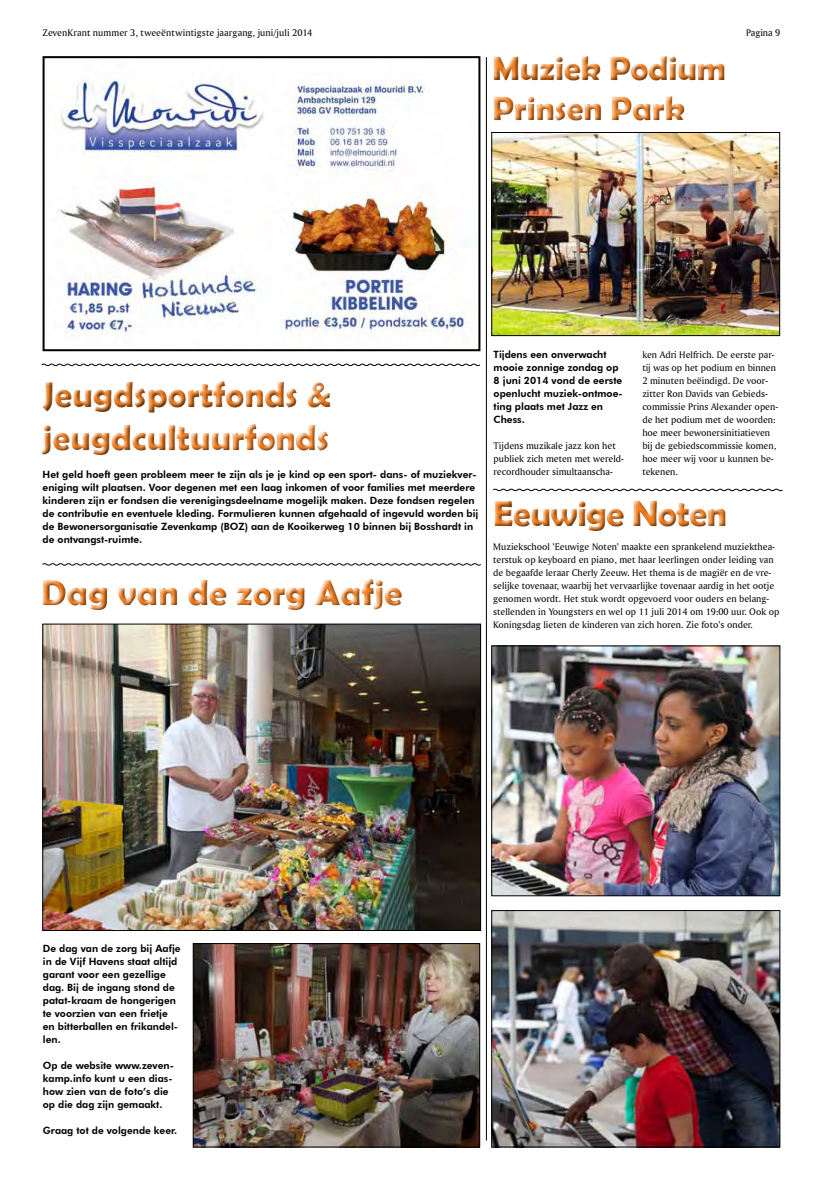
<style>
.page{position:relative;width:823px;height:1191px;background:#fff}
.page>*{position:absolute;margin:0;border:0;box-sizing:border-box;transform-origin:0 0}
.t1{font:700 36px/43.2px "Berlin Sans FB Demi";color:#f58020}
.t2{font:700 36px "Berlin Sans FB Demi";letter-spacing:-.02em;color:#f58020}
.t3{font:700 34px/40.8px "Berlin Sans FB Demi";letter-spacing:-.01em;color:#f58020}
.t4{font:10px/13px "Amerigo BT Roman A";color:#000}
.t5{font:800 10px/13px "Futura BT";color:#000}
</style>
<div class="page">
<svg style="left:43px;top:579px;width:359px;height:31px"></svg>
<img style="left:195px;top:945px;width:282px;height:200px">
<div style="left:193px;top:943px;width:286px;height:204px;border:1px solid #000"></div>
<img style="left:45px;top:626px;width:433px;height:302px">
<div style="left:43px;top:624px;width:437px;height:306px;border:1px solid #000"></div>
<svg style="left:42px;top:381px;width:289px;height:74px"></svg>
<svg style="left:493px;top:56px;width:232px;height:65px"></svg>
<img style="left:493px;top:134px;width:284px;height:200px">
<div style="left:491px;top:132px;width:288px;height:204px;border:1px solid #000"></div>
<svg style="left:42px;top:563px;width:439px;height:3px"></svg>
<hr style="left:486px;top:57px;width:1px;height:1083px;background:#000">
<svg style="left:41px;top:363px;width:439px;height:3px"></svg>
<svg style="left:494px;top:501px;width:232px;height:30px"></svg>
<img style="left:493px;top:912px;width:284px;height:233px">
<div style="left:491px;top:910px;width:288px;height:237px;border:1px solid #000"></div>
<img style="left:493px;top:648px;width:284px;height:246px">
<div style="left:491px;top:646px;width:288px;height:250px;border:1px solid #000"></div>
<svg style="left:493px;top:488px;width:289px;height:3px"></svg>
<img style="left:58px;top:79px;width:408px;height:254px">
<div style="left:43px;top:56px;width:437px;height:295px;border:2px solid #000"></div>
<p class="t4" style="left:43px;top:26px;width:271px">ZevenKrant nummer 3, tweeëntwintigste jaargang, juni/juli 2014</p>
<p class="t4" style="left:745px;top:26px;width:36px">Pagina 9</p>
<h2 class="t3" style="left:492px;top:47px;width:235px">Muziek Podium<br>Prinsen Park</h2>
<h1 class="t1" style="left:43px;top:372px;width:290px">Jeugdsportfonds &amp; jeugdcultuurfonds</h1>
<p class="t5" style="left:43px;top:468px;width:437px">Het geld hoeft geen probleem meer te zijn als je je kind op een sport- dans- of muziekver&shy;eniging wilt plaatsen. Voor degenen met een laag inkomen of voor families met meerdere kinderen zijn er fondsen die verenigingsdeelname mogelijk maken. Deze fondsen regelen de contributie en eventuele kleding. Formulieren kunnen afgehaald of ingevuld worden bij de Bewonersorganisatie Zevenkamp (BOZ) aan de Kooikerweg 10 binnen bij Bosshardt in de ontvangst-ruimte.</p>
<h1 class="t1" style="left:41px;top:571px;width:362px">Dag van de zorg Aafje</h1>
<p class="t5" style="left:493px;top:348px;width:131px">Tijdens een onverwacht mooie zonnige zondag op<br>8 juni 2014 vond de eerste openlucht muziek-ontmoe&shy;ting plaats met Jazz en<br>Chess.</p>
<p class="t4" style="left:493px;top:439px;width:132px">Tijdens muzikale jazz kon het publiek zich meten met wereld&shy;recordhouder simultaanscha-</p>
<p class="t4" style="left:642px;top:348px;width:137px">ken Adri Helfrich. De eerste par&shy;tij was op het podium en binnen<br>2 minuten beëindigd. De voor&shy;zitter Ron Davids van Gebieds&shy;commissie Prins Alexander open&shy;de het podium met de woorden: hoe meer bewonersinitiatieven bij de gebiedscommissie komen, hoe meer wij voor u kunnen be&shy;tekenen.</p>
<h1 class="t2" style="left:493px;top:492px;width:235px">Eeuwige Noten</h1>
<p class="t4" style="left:493px;top:540px;width:288px">Muziekschool ’Eeuwige Noten’ maakte een sprankelend muziekthea&shy;terstuk op keyboard en piano, met haar leerlingen onder leiding van de begaafde leraar Cherly Zeeuw. Het thema is de magiër en de vre&shy;selijke tovenaar, waarbij het vervaarlijke tovenaar aardig in het ootje genomen wordt. Het stuk wordt opgevoerd voor ouders en belang&shy;stellenden in Youngsters en wel op 11 juli 2014 om 19:00 uur. Ook op Koningsdag lieten de kinderen van zich horen. Zie foto’s onder.</p>
<p class="t5" style="left:43px;top:941px;width:139px">De dag van de zorg bij Aafje in de Vijf Havens staat altijd garant voor een gezellige dag. Bij de ingang stond de patat-kraam de hongerigen te voorzien van een frietje en bitterballen en frikandel&shy;len.</p>
<p class="t5" style="left:43px;top:1058px;width:132px">Op de website www.zeven&shy;kamp.info kunt u een dias&shy;how zien van de foto’s die op die dag zijn gemaakt.</p>
<p class="t5" style="left:43px;top:1123px;width:136px">Graag tot de volgende keer.</p>
</div>
